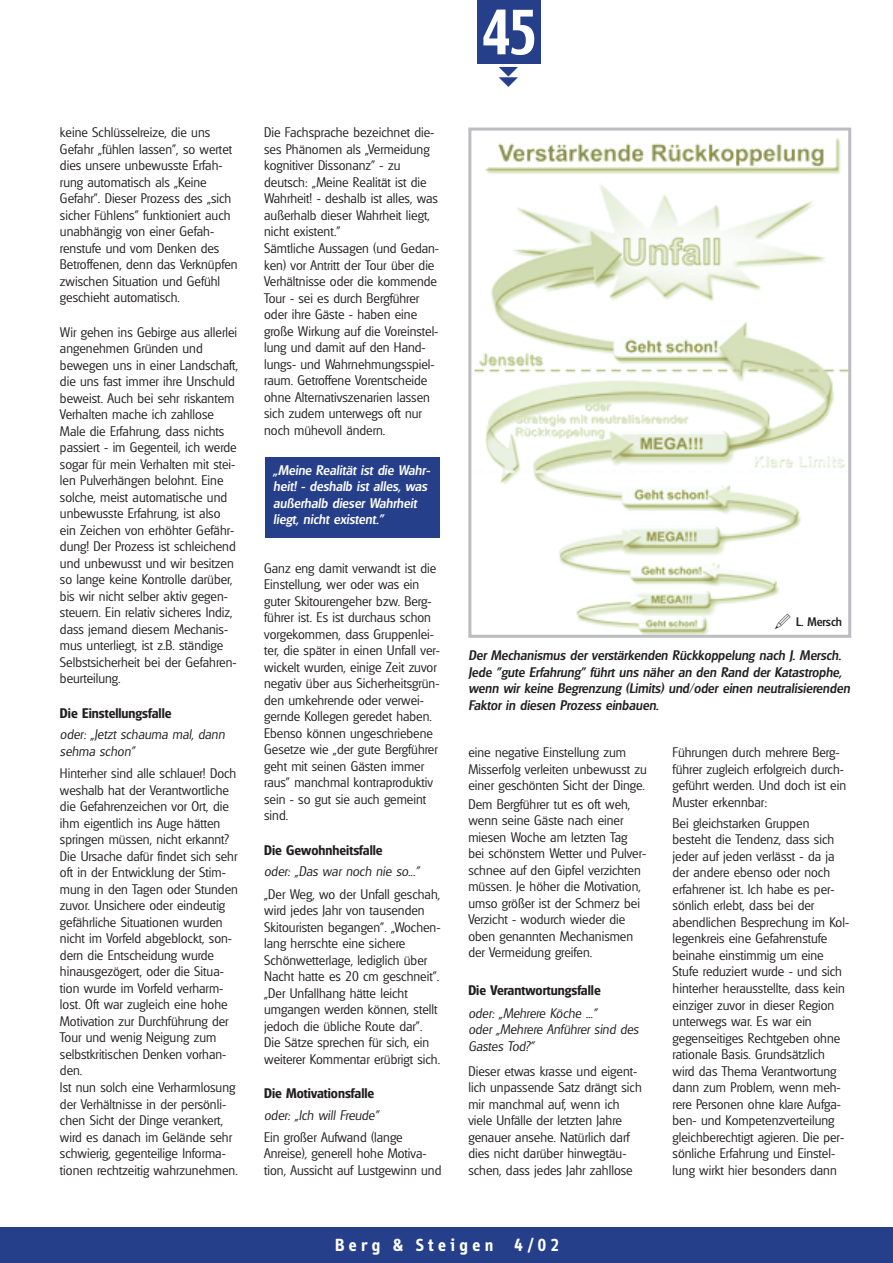
<style>
.page{position:relative;width:893px;height:1263px;background:#fff}
.page>*{position:absolute;margin:0;border:0;box-sizing:border-box;transform-origin:0 0}
.t1{font:54px "Techno";color:#fff}
.t2{font:700 18px "Info";letter-spacing:.245em;color:#fff}
.t3{font:300 13.5px/16.5px "Glasgow";color:#231f20}
.t4{font:italic 500 13.5px/16.5px "Glasgow";color:#231f20}
.t5{font:italic 300 13.5px/16.5px "Glasgow";color:#231f20}
.t6{font:italic 500 13.5px/16.5px "Glasgow";color:#fff}
.t7{font:600 13.5px "Glasgow";color:#231f20}
.t8{font:500 12px "Glasgow";color:#231f20}
</style>
<div class="page">
<div style="left:1px;top:1227px;width:891px;height:35px;background:#263f8a"></div>
<div style="left:477px;top:0;width:64px;height:64px;background:#263f8a"></div>
<div style="left:266px;top:458px;width:174px;height:80px;background:#263f8a"></div>
<img style="left:474px;top:137px;width:373px;height:497px">
<div style="left:468px;top:128px;width:383px;height:510px;border:3px solid #bcbdc0"></div>
<svg style="left:775px;top:614px;width:15px;height:15px"></svg>
<h1 class="t1" style="left:482px;top:0;width:55px">45</h1>
<p class="t3" style="left:60px;top:125px;width:179px">keine Schlüsselreize, die uns<br>Gefahr „fühlen lassen", so wertet dies unsere unbewusste Erfah&shy;rung automatisch als „Keine<br>Gefahr". Dieser Prozess des „sich sicher Fühlens" funktioniert auch unabhängig von einer Gefah&shy;renstufe und vom Denken des<br>Betroffenen, denn das Verknüpfen zwischen Situation und Gefühl geschieht automatisch.</p>
<p class="t3" style="left:60px;top:325px;width:180px">Wir gehen ins Gebirge aus allerlei angenehmen Gründen und bewegen uns in einer Landschaft, die uns fast immer ihre Unschuld beweist. Auch bei sehr riskantem<br>Verhalten mache ich zahllose<br>Male die Erfahrung, dass nichts passiert - im Gegenteil, ich werde sogar für mein Verhalten mit stei&shy;len Pulverhängen belohnt. Eine solche, meist automatische und unbewusste Erfahrung, ist also ein Zeichen von erhöhter Gefähr&shy;dung! Der Prozess ist schleichend und unbewusst und wir besitzen so lange keine Kontrolle darüber, bis wir nicht selber aktiv gegen&shy;steuern. Ein relativ sicheres Indiz, dass jemand diesem Mechanis&shy;mus unterliegt, ist z.B. ständige<br>Selbstsicherheit bei der Gefahren&shy;beurteilung.</p>
<p class="t7" style="left:60px;top:708px;width:113px">Die Einstellungsfalle</p>
<p class="t5" style="left:60px;top:727px;width:166px">oder: „Jetzt schauma mal, dann sehma schon"</p>
<p class="t3" style="left:60px;top:766px;width:179px">Hinterher sind alle schlauer! Doch weshalb hat der Verantwortliche die Gefahrenzeichen vor Ort, die ihm eigentlich ins Auge hätten springen müssen, nicht erkannt?<br>Die Ursache dafür findet sich sehr oft in der Entwicklung der Stim&shy;mung in den Tagen oder Stunden zuvor. Unsichere oder eindeutig gefährliche Situationen wurden nicht im Vorfeld abgeblockt, son&shy;dern die Entscheidung wurde hinausgezögert, oder die Situa&shy;tion wurde im Vorfeld verharm&shy;lost. Oft war zugleich eine hohe<br>Motivation zur Durchführung der<br>Tour und wenig Neigung zum selbstkritischen Denken vorhan&shy;den.<br>Ist nun solch eine Verharmlosung der Verhältnisse in der persönli&shy;chen Sicht der Dinge verankert, wird es danach im Gelände sehr schwierig, gegenteilige Informa&shy;tionen rechtzeitig wahrzunehmen.</p>
<p class="t3" style="left:264px;top:125px;width:176px">Die Fachsprache bezeichnet die&shy;ses Phänomen als „Vermeidung kognitiver Dissonanz" - zu deutsch: „Meine Realität ist die<br>Wahrheit! - deshalb ist alles, was außerhalb dieser Wahrheit liegt, nicht existent."<br>Sämtliche Aussagen (und Gedan&shy;ken) vor Antritt der Tour über die<br>Verhältnisse oder die kommende<br>Tour - sei es durch Bergführer oder ihre Gäste - haben eine große Wirkung auf die Voreinstel&shy;lung und damit auf den Hand&shy;lungs- und Wahrnehmungsspiel&shy;raum. Getroffene Vorentscheide ohne Alternativszenarien lassen sich zudem unterwegs oft nur noch mühevoll ändern.</p>
<p class="t6" style="left:273px;top:463px;width:158px">„Meine Realität ist die Wahr&shy;heit! - deshalb ist alles, was außerhalb dieser Wahrheit liegt, nicht existent."</p>
<p class="t3" style="left:264px;top:561px;width:177px">Ganz eng damit verwandt ist die<br>Einstellung, wer oder was ein guter Skitourengeher bzw. Berg&shy;führer ist. Es ist durchaus schon vorgekommen, dass Gruppenlei&shy;ter, die später in einen Unfall ver&shy;wickelt wurden, einige Zeit zuvor negativ über aus Sicherheitsgrün&shy;den umkehrende oder verwei&shy;gernde Kollegen geredet haben.<br>Ebenso können ungeschriebene<br>Gesetze wie „der gute Bergführer geht mit seinen Gästen immer raus" manchmal kontraproduktiv sein - so gut sie auch gemeint sind.</p>
<p class="t7" style="left:264px;top:845px;width:120px">Die Gewohnheitsfalle</p>
<p class="t5" style="left:264px;top:864px;width:157px">oder: „Das war noch nie so..."</p>
<p class="t3" style="left:264px;top:887px;width:178px">„Der Weg, wo der Unfall geschah, wird jedes Jahr von tausenden<br>Skitouristen begangen". „Wochen&shy;lang herrschte eine sichere<br>Schönwetterlage, lediglich über<br>Nacht hatte es 20 cm geschneit". „Der Unfallhang hätte leicht umgangen werden können, stellt jedoch die übliche Route dar".<br>Die Sätze sprechen für sich, ein weiterer Kommentar erübrigt sich.</p>
<p class="t7" style="left:264px;top:1088px;width:112px">Die Motivationsfalle</p>
<p class="t5" style="left:264px;top:1108px;width:116px">oder: „Ich will Freude"</p>
<p class="t3" style="left:264px;top:1130px;width:179px">Ein großer Aufwand (lange<br>Anreise), generell hohe Motiva&shy;tion, Aussicht auf Lustgewinn und</p>
<p class="t8" style="left:796px;top:618px;width:47px">L. Mersch</p>
<p class="t4" style="left:468px;top:648px;width:383px">Der Mechanismus der verstärkenden Rückkoppelung nach J. Mersch.<br>Jede "gute Erfahrung" führt uns näher an den Rand der Katastrophe, wenn wir keine Begrenzung (Limits) und/oder einen neutralisierenden Faktor in diesen Prozess einbauen.</p>
<p class="t3" style="left:468px;top:745px;width:180px">eine negative Einstellung zum<br>Misserfolg verleiten unbewusst zu einer geschönten Sicht der Dinge.</p>
<p class="t3" style="left:468px;top:797px;width:179px">Dem Bergführer tut es oft weh, wenn seine Gäste nach einer miesen Woche am letzten Tag bei schönstem Wetter und Pulver&shy;schnee auf den Gipfel verzichten müssen. Je höher die Motivation, umso größer ist der Schmerz bei<br>Verzicht - wodurch wieder die oben genannten Mechanismen der Vermeidung greifen.</p>
<p class="t7" style="left:468px;top:985px;width:134px">Die Verantwortungsfalle</p>
<p class="t5" style="left:468px;top:1006px;width:172px">oder: „Mehrere Köche ..."<br>oder „Mehrere Anführer sind des<br>Gastes Tod?"</p>
<p class="t3" style="left:468px;top:1064px;width:175px">Dieser etwas krasse und eigent&shy;lich unpassende Satz drängt sich mir manchmal auf, wenn ich viele Unfälle der letzten Jahre genauer ansehe. Natürlich darf dies nicht darüber hinwegtäu&shy;schen, dass jedes Jahr zahllose</p>
<p class="t3" style="left:672px;top:745px;width:175px">Führungen durch mehrere Berg&shy;führer zugleich erfolgreich durch&shy;geführt werden. Und doch ist ein<br>Muster erkennbar:</p>
<p class="t3" style="left:672px;top:816px;width:178px">Bei gleichstarken Gruppen besteht die Tendenz, dass sich jeder auf jeden verlässt - da ja der andere ebenso oder noch erfahrener ist. Ich habe es per&shy;sönlich erlebt, dass bei der abendlichen Besprechung im Kol&shy;legenkreis eine Gefahrenstufe beinahe einstimmig um eine<br>Stufe reduziert wurde - und sich hinterher herausstellte, dass kein einziger zuvor in dieser Region unterwegs war. Es war ein gegenseitiges Rechtgeben ohne rationale Basis. Grundsätzlich wird das Thema Verantwortung dann zum Problem, wenn meh&shy;rere Personen ohne klare Aufga&shy;ben- und Kompetenzverteilung gleichberechtigt agieren. Die per&shy;sönliche Erfahrung und Einstel&shy;lung wirkt hier besonders dann</p>
<h2 class="t2" style="left:335px;top:1238px;width:226px">Berg &amp; Steigen 4/02</h2>
</div>
